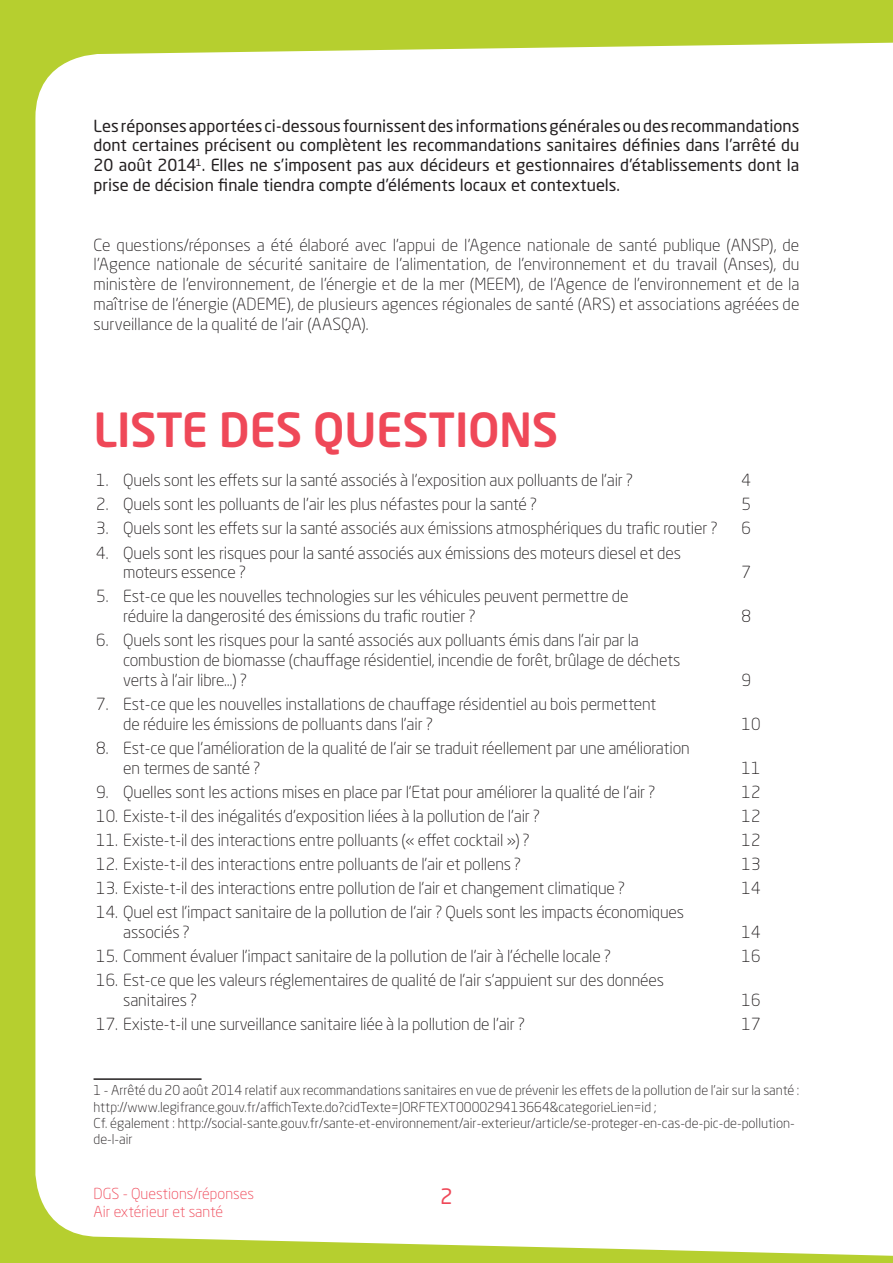
<style>
.page{position:relative;width:893px;height:1263px;background:#b6cf2f}
.page>*{position:absolute;margin:0;border:0;box-sizing:border-box;transform-origin:0 0}
.t1{font:500 46.5px "Neo Sans Std";letter-spacing:-.01em;color:#ef4858}
.t2{font:21px "Neo Sans Std";color:#ef4858}
.t3{font:300 16.5px/19.8px "Neo Sans Std";letter-spacing:-.01em;color:#231f20}
.t4{font:16.5px/19.8px "Neo Sans Std";color:#231f20;text-align:justify}
.t5{font:300 15px "Neo Sans Std";color:#ef4858}
.t6{font:300 13.5px/16.2px "Neo Sans Std";color:#231f20}
</style>
<div class="page">
<div style="left:35px;top:42px;width:858px;height:1214px;background:#fff"></div>
<hr style="left:94px;top:1078px;width:108px;height:2px;background:#231f20">
<p class="t4" style="left:94px;top:115px;width:707px">Les réponses apportées ci-dessous fournissent des informations générales ou des recommandations dont certaines précisent ou complètent les recommandations sanitaires définies dans l’arrêté du 20 août 2014<sup>1</sup>. Elles ne s’imposent pas aux décideurs et gestionnaires d’établissements dont la prise de décision finale tiendra compte d’éléments locaux et contextuels.</p>
<p class="t3" style="left:94px;top:234px;width:707px;text-align:justify">Ce questions/réponses a été élaboré avec l’appui de l’Agence nationale de santé publique (ANSP), de l’Agence nationale de sécurité sanitaire de l’alimentation, de l’environnement et du travail (Anses), du ministère de l’environnement, de l’énergie et de la mer (MEEM), de l’Agence de l’environnement et de la maîtrise de l’énergie (ADEME), de plusieurs agences régionales de santé (ARS) et associations agréées de surveillance de la qualité de l’air (AASQA).</p>
<h1 class="t1" style="left:94px;top:400px;width:466px">LISTE DES QUESTIONS</h1>
<p class="t3" style="left:96px;top:470px;width:538px">1. Quels sont les effets sur la santé associés à l’exposition aux polluants de l’air ?</p>
<p class="t3" style="left:742px;top:470px;width:11px">4</p>
<p class="t3" style="left:96px;top:494px;width:442px">2. Quels sont les polluants de l’air les plus néfastes pour la santé ?</p>
<p class="t3" style="left:742px;top:494px;width:11px">5</p>
<p class="t3" style="left:96px;top:518px;width:623px">3. Quels sont les effets sur la santé associés aux émissions atmosphériques du trafic routier ?</p>
<p class="t3" style="left:742px;top:518px;width:11px">6</p>
<p class="t3" style="left:123px;top:542px;width:559px;text-indent:-27px">4. Quels sont les risques pour la santé associés aux émissions des moteurs diesel et des moteurs essence ?</p>
<p class="t3" style="left:742px;top:562px;width:11px">7</p>
<p class="t3" style="left:123px;top:586px;width:507px;text-indent:-27px">5. Est-ce que les nouvelles technologies sur les véhicules peuvent permettre de réduire la dangerosité des émissions du trafic routier ?</p>
<p class="t3" style="left:123px;top:630px;width:559px;text-indent:-27px">6. Quels sont les risques pour la santé associés aux polluants émis dans l’air par la combustion de biomasse (chauffage résidentiel, incendie de forêt, brûlage de déchets verts à l’air libre…) ?</p>
<p class="t3" style="left:123px;top:694px;width:535px;text-indent:-27px">7. Est-ce que les nouvelles installations de chauffage résidentiel au bois permettent de réduire les émissions de polluants dans l’air ?</p>
<p class="t3" style="left:123px;top:738px;width:568px;text-indent:-27px">8. Est-ce que l’amélioration de la qualité de l’air se traduit réellement par une amélioration en termes de santé ?</p>
<p class="t3" style="left:742px;top:606px;width:11px">8</p>
<p class="t3" style="left:742px;top:670px;width:11px">9</p>
<p class="t3" style="left:742px;top:714px;width:20px">10</p>
<p class="t3" style="left:742px;top:757px;width:20px">11</p>
<p class="t3" style="left:96px;top:781px;width:561px">9. Quelles sont les actions mises en place par l’Etat pour améliorer la qualité de l’air ?</p>
<p class="t3" style="left:742px;top:781px;width:20px">12</p>
<p class="t3" style="left:96px;top:806px;width:445px">10. Existe-t-il des inégalités d’exposition liées à la pollution de l’air ?</p>
<p class="t3" style="left:742px;top:806px;width:20px">12</p>
<p class="t3" style="left:96px;top:830px;width:435px">11. Existe-t-il des interactions entre polluants (« effet cocktail ») ?</p>
<p class="t3" style="left:742px;top:830px;width:20px">12</p>
<p class="t3" style="left:96px;top:854px;width:426px">12. Existe-t-il des interactions entre polluants de l’air et pollens ?</p>
<p class="t3" style="left:742px;top:854px;width:20px">13</p>
<p class="t3" style="left:96px;top:878px;width:530px">13. Existe-t-il des interactions entre pollution de l’air et changement climatique ?</p>
<p class="t3" style="left:742px;top:878px;width:20px">14</p>
<p class="t3" style="left:123px;top:902px;width:562px;text-indent:-27px">14. Quel est l’impact sanitaire de la pollution de l’air ? Quels sont les impacts économiques associés ?</p>
<p class="t3" style="left:742px;top:922px;width:20px">14</p>
<p class="t3" style="left:96px;top:946px;width:516px">15. Comment évaluer l’impact sanitaire de la pollution de l’air à l’échelle locale ?</p>
<p class="t3" style="left:742px;top:946px;width:20px">16</p>
<p class="t3" style="left:123px;top:970px;width:542px;text-indent:-27px">16. Est-ce que les valeurs réglementaires de qualité de l’air s’appuient sur des données sanitaires ?</p>
<p class="t3" style="left:742px;top:989px;width:20px">16</p>
<p class="t3" style="left:96px;top:1014px;width:430px">17. Existe-t-il une surveillance sanitaire liée à la pollution de l’air ?</p>
<p class="t3" style="left:742px;top:1014px;width:20px">17</p>
<p class="t6" style="left:94px;top:1082px;width:707px">1 - Arrêté du 20 août 2014 relatif aux recommandations sanitaires en vue de prévenir les effets de la pollution de l’air sur la santé : http://www.legifrance.gouv.fr/affichTexte.do?cidTexte=JORFTEXT000029413664&amp;categorieLien=id ;<br>Cf. également : http://social-sante.gouv.fr/sante-et-environnement/air-exterieur/article/se-proteger-en-cas-de-pic-de-pollution&shy;de-l-air</p>
<p class="t5" style="left:94px;top:1185px;width:162px">DGS - Questions/réponses</p>
<p class="t2" style="left:440px;top:1183px;width:14px">2</p>
<p class="t5" style="left:94px;top:1203px;width:131px">Air extérieur et santé</p>
</div>
